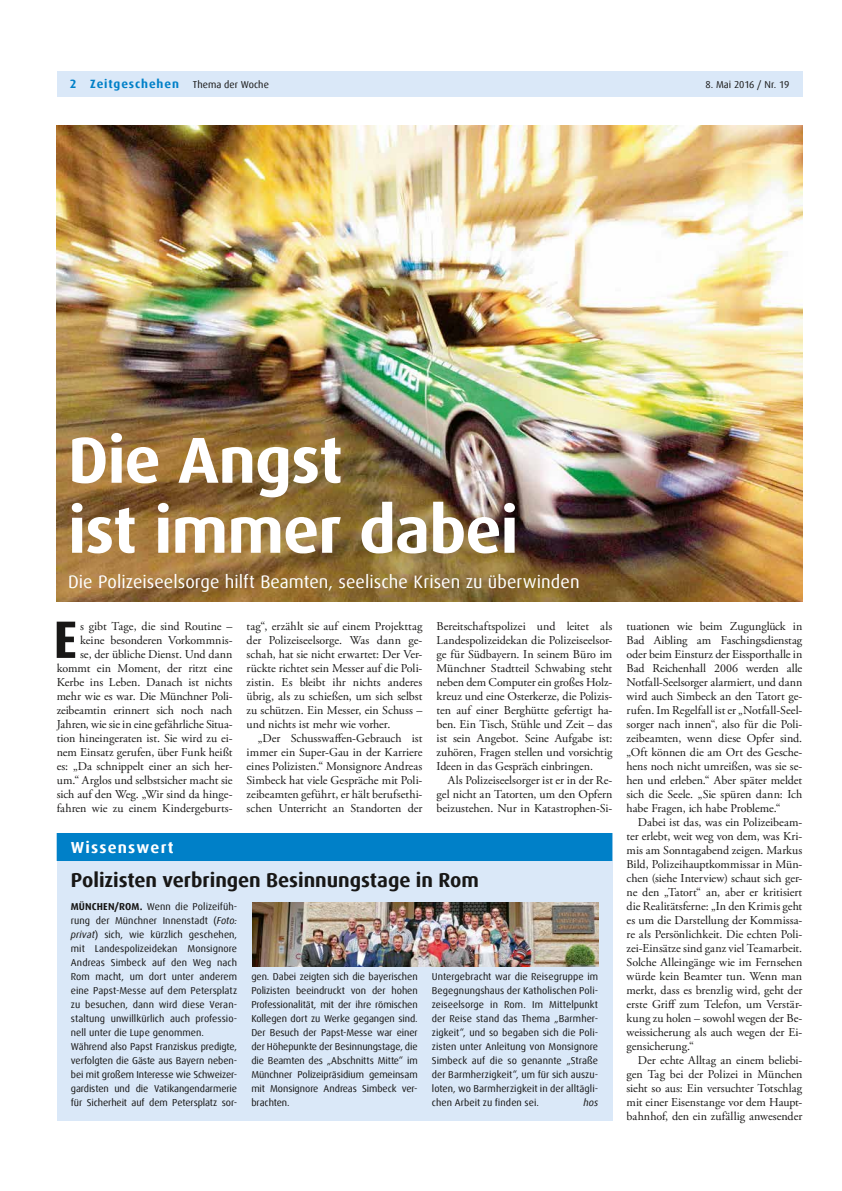
<style>
.page{position:relative;width:842px;height:1191px;background:#fff}
.page>*{position:absolute;margin:0;border:0;box-sizing:border-box;transform-origin:0 0}
.t1{font:700 65px/70px "Dax Offc Pro";letter-spacing:-.015em;color:#fff}
.t2{font:700 52.7px "Dax Offc Pro";color:#181716}
.t3{font:700 20px "Dax Offc Pro";letter-spacing:-.005em;color:#181716}
.t4{font:18px "Dax Offc Pro";letter-spacing:.005em;color:#fff}
.t5{font:700 16px "Dax Offc Pro";letter-spacing:.075em;color:#fff}
.t6{font:12px/14px "Adobe Garamond Pro";color:#181716;text-align:right}
.t7{font:700 12px "Dax Offc Pro";letter-spacing:.075em;color:#0080c8}
.t8{font:10px/14px "Dax Offc Pro";color:#181716;text-align:justify}
.t9{font:italic 10px "Dax Offc Pro";color:#181716}
.s1{font-weight:400;font-size:10px;color:#181716}
.s2{font-weight:700}
.s3{font-style:italic}
</style>
<div class="page">
<img style="left:57px;top:126px;width:745px;height:475px">
<div style="left:57px;top:833px;width:555px;height:287px;background:#dae8f8"></div>
<div style="left:57px;top:833px;width:555px;height:28px;background:#0080c8"></div>
<img style="left:252px;top:902px;width:346px;height:64px">
<div style="left:57px;top:71px;width:745px;height:25px;background:#dae8f8"></div>
<p class="t7" style="left:70px;top:76px;width:201px">2 Zeitgeschehen <span class="s1">Thema der Woche</span></p>
<p class="t8" style="left:705px;top:78px;width:85px">8. Mai 2016 / Nr. 19</p>
<p class="t1" style="left:68px;top:425px;width:452px">Die Angst<br>ist immer dabei</p>
<p class="t4" style="left:68px;top:570px;width:513px">Die Polizeiseelsorge hilft Beamten, seelische Krisen zu überwinden</p>
<p class="t6" style="left:57px;top:619px;width:177px">s gibt Tage, die sind Routine – keine besonderen Vorkommnis-<br>se, der übliche Dienst. Und dann kommt ein Moment, der ritzt eine Kerbe ins Leben. Danach ist nichts mehr wie es war. Die Münchner Poli&shy;zeibeamtin erinnert sich noch nach Jahren, wie sie in eine gefährliche Situa&shy;tion hineingeraten ist. Sie wird zu ei&shy;nem Einsatz gerufen, über Funk heißt es: „Da schnippelt einer an sich her&shy;um.“ Arglos und selbstsicher macht sie sich auf den Weg. „Wir sind da hinge&shy;fahren wie zu einem Kindergeburts-</p>
<p class="t6" style="left:247px;top:619px;width:177px">tag“, erzählt sie auf einem Projekttag</p>
<p class="t2" style="left:53px;top:605px;width:26px">E</p>
<p class="t6" style="left:247px;top:633px;width:177px">der Polizeiseelsorge. Was dann ge-</p>
<p class="t6" style="left:247px;top:647px;width:177px">schah, hat sie nicht erwartet: Der Ver-</p>
<p class="t6" style="left:247px;top:661px;width:177px">rückte richtet sein Messer auf die Poli-</p>
<p class="t6" style="left:247px;top:675px;width:177px">zistin. Es bleibt ihr nichts anderes</p>
<p class="t6" style="left:247px;top:689px;width:177px">übrig, als zu schießen, um sich selbst</p>
<p class="t6" style="left:247px;top:703px;width:177px">zu schützen. Ein Messer, ein Schuss –</p>
<p class="t6" style="left:247px;top:717px;width:145px">und nichts ist mehr wie vorher.</p>
<p class="t6" style="left:258px;top:731px;width:166px">„Der Schusswaffen-Gebrauch ist</p>
<p class="t6" style="left:247px;top:745px;width:177px">immer ein Super-Gau in der Karriere</p>
<p class="t6" style="left:247px;top:759px;width:177px">eines Polizisten.“ Monsignore Andreas</p>
<p class="t6" style="left:247px;top:773px;width:177px">Simbeck hat viele Gespräche mit Poli-</p>
<p class="t6" style="left:247px;top:787px;width:177px">zeibeamten geführt, er hält berufsethi-</p>
<p class="t6" style="left:247px;top:801px;width:177px">schen Unterricht an Standorten der</p>
<p class="t6" style="left:437px;top:619px;width:177px">Bereitschaftspolizei und leitet als</p>
<p class="t6" style="left:437px;top:633px;width:177px">Landespolizeidekan die Polizeiseelsor-</p>
<p class="t6" style="left:437px;top:647px;width:177px">ge für Südbayern. In seinem Büro im</p>
<p class="t6" style="left:437px;top:661px;width:177px">Münchner Stadtteil Schwabing steht</p>
<p class="t6" style="left:437px;top:675px;width:177px">neben dem Computer ein großes Holz-</p>
<p class="t6" style="left:437px;top:689px;width:177px">kreuz und eine Osterkerze, die Polizis-</p>
<p class="t6" style="left:437px;top:703px;width:177px">ten auf einer Berghütte gefertigt ha-</p>
<p class="t6" style="left:437px;top:717px;width:177px">ben. Ein Tisch, Stühle und Zeit – das</p>
<p class="t6" style="left:437px;top:731px;width:177px">ist sein Angebot. Seine Aufgabe ist:</p>
<p class="t6" style="left:437px;top:745px;width:177px">zuhören, Fragen stellen und vorsichtig</p>
<p class="t6" style="left:437px;top:759px;width:158px">Ideen in das Gespräch einbringen.</p>
<p class="t6" style="left:448px;top:773px;width:166px">Als Polizeiseelsorger ist er in der Re-</p>
<p class="t6" style="left:437px;top:787px;width:177px">gel nicht an Tatorten, um den Opfern</p>
<p class="t6" style="left:437px;top:801px;width:177px">beizustehen. Nur in Katastrophen-Si-</p>
<p class="t5" style="left:71px;top:836px;width:104px">Wissenswert</p>
<p class="t3" style="left:71px;top:867px;width:409px">Polizisten verbringen Besinnungstage in Rom</p>
<p class="t8" style="left:71px;top:899px;width:168px;text-align:left"><span class="s2">MÜNCHEN/ROM.</span> Wenn die Polizeifüh&shy;rung der Münchner Innenstadt (<span class="s3">Foto: privat</span>) sich, wie kürzlich geschehen, mit Landespolizeidekan Monsignore Andreas Simbeck auf den Weg nach Rom macht, um dort unter anderem eine Papst-Messe auf dem Petersplatz zu besuchen, dann wird diese Veran&shy;staltung unwillkürlich auch professio&shy;nell unter die Lupe genommen.<br>Während also Papst Franziskus predigte, verfolgten die Gäste aus Bayern neben&shy;bei mit großem Interesse wie Schweizer&shy;gardisten und die Vatikangendarmerie für Sicherheit auf dem Petersplatz sor-</p>
<p class="t8" style="left:251px;top:969px;width:168px">gen. Dabei zeigten sich die bayerischen Polizisten beeindruckt von der hohen Professionalität, mit der ihre römischen Kollegen dort zu Werke gegangen sind.<br>Der Besuch der Papst-Messe war einer der Höhepunkte der Besinnungstage, die die Beamten des „Abschnitts Mitte“ im Münchner Polizeipräsidium gemeinsam mit Monsignore Andreas Simbeck ver&shy;brachten.</p>
<p class="t8" style="left:432px;top:969px;width:168px">Untergebracht war die Reisegruppe im Begegnungshaus der Katholischen Poli&shy;zeiseelsorge in Rom. Im Mittelpunkt der Reise stand das Thema „Barmher&shy;zigkeit“, und so begaben sich die Poli&shy;zisten unter Anleitung von Monsignore Simbeck auf die so genannte „Straße der Barmherzigkeit“, um für sich auszu&shy;loten, wo Barmherzigkeit in der alltägli&shy;chen Arbeit zu finden sei.</p>
<p class="t9" style="left:583px;top:1096px;width:16px">hos</p>
<p class="t6" style="left:626px;top:619px;width:177px">tuationen wie beim Zugunglück in</p>
<p class="t6" style="left:626px;top:633px;width:177px">Bad Aibling am Faschingsdienstag</p>
<p class="t6" style="left:626px;top:647px;width:177px">oder beim Einsturz der Eissporthalle in</p>
<p class="t6" style="left:626px;top:661px;width:177px">Bad Reichenhall 2006 werden alle</p>
<p class="t6" style="left:626px;top:675px;width:177px">Notfall-Seelsorger alarmiert, und dann</p>
<p class="t6" style="left:626px;top:689px;width:177px">wird auch Simbeck an den Tatort ge-</p>
<p class="t6" style="left:626px;top:703px;width:177px">rufen. Im Regelfall ist er „Notfall-Seel-</p>
<p class="t6" style="left:626px;top:717px;width:177px">sorger nach innen“, also für die Poli-</p>
<p class="t6" style="left:626px;top:731px;width:177px">zeibeamten, wenn diese Opfer sind.</p>
<p class="t6" style="left:626px;top:745px;width:177px">„Oft können die am Ort des Gesche-</p>
<p class="t6" style="left:626px;top:759px;width:177px">hens noch nicht umreißen, was sie se-</p>
<p class="t6" style="left:626px;top:773px;width:177px">hen und erleben.“ Aber später meldet</p>
<p class="t6" style="left:626px;top:787px;width:177px">sich die Seele. „Sie spüren dann: Ich</p>
<p class="t6" style="left:626px;top:801px;width:156px">habe Fragen, ich habe Probleme.“</p>
<p class="t6" style="left:638px;top:815px;width:166px">Dabei ist das, was ein Polizeibeam-</p>
<p class="t6" style="left:626px;top:829px;width:177px">ter erlebt, weit weg von dem, was Kri-</p>
<p class="t6" style="left:626px;top:843px;width:177px">mis am Sonntagabend zeigen. Markus</p>
<p class="t6" style="left:626px;top:857px;width:177px">Bild, Polizeihauptkommissar in Mün-</p>
<p class="t6" style="left:626px;top:871px;width:177px">chen (siehe Interview) schaut sich ger-</p>
<p class="t6" style="left:626px;top:885px;width:177px">ne den „Tatort“ an, aber er kritisiert</p>
<p class="t6" style="left:626px;top:899px;width:177px">die Realitätsferne: „In den Krimis geht</p>
<p class="t6" style="left:626px;top:913px;width:177px">es um die Darstellung der Kommissa-</p>
<p class="t6" style="left:626px;top:927px;width:177px">re als Persönlichkeit. Die echten Poli-</p>
<p class="t6" style="left:626px;top:941px;width:177px">zei-Einsätze sind ganz viel Teamarbeit.</p>
<p class="t6" style="left:626px;top:955px;width:177px">Solche Alleingänge wie im Fernsehen</p>
<p class="t6" style="left:626px;top:969px;width:177px">würde kein Beamter tun. Wenn man</p>
<p class="t6" style="left:626px;top:983px;width:177px">merkt, dass es brenzlig wird, geht der</p>
<p class="t6" style="left:626px;top:997px;width:177px">erste Griff zum Telefon, um Verstär-</p>
<p class="t6" style="left:626px;top:1011px;width:177px">kung zu holen – sowohl wegen der Be-</p>
<p class="t6" style="left:626px;top:1026px;width:177px">weissicherung als auch wegen der Ei-</p>
<p class="t6" style="left:626px;top:1040px;width:69px">gensicherung.“</p>
<p class="t6" style="left:638px;top:1054px;width:166px">Der echte Alltag an einem beliebi-</p>
<p class="t6" style="left:626px;top:1068px;width:177px">gen Tag bei der Polizei in München</p>
<p class="t6" style="left:626px;top:1082px;width:177px">sieht so aus: Ein versuchter Totschlag</p>
<p class="t6" style="left:626px;top:1096px;width:177px">mit einer Eisenstange vor dem Haupt-</p>
<p class="t6" style="left:626px;top:1110px;width:177px">bahnhof, den ein zufällig anwesender</p>
</div>
